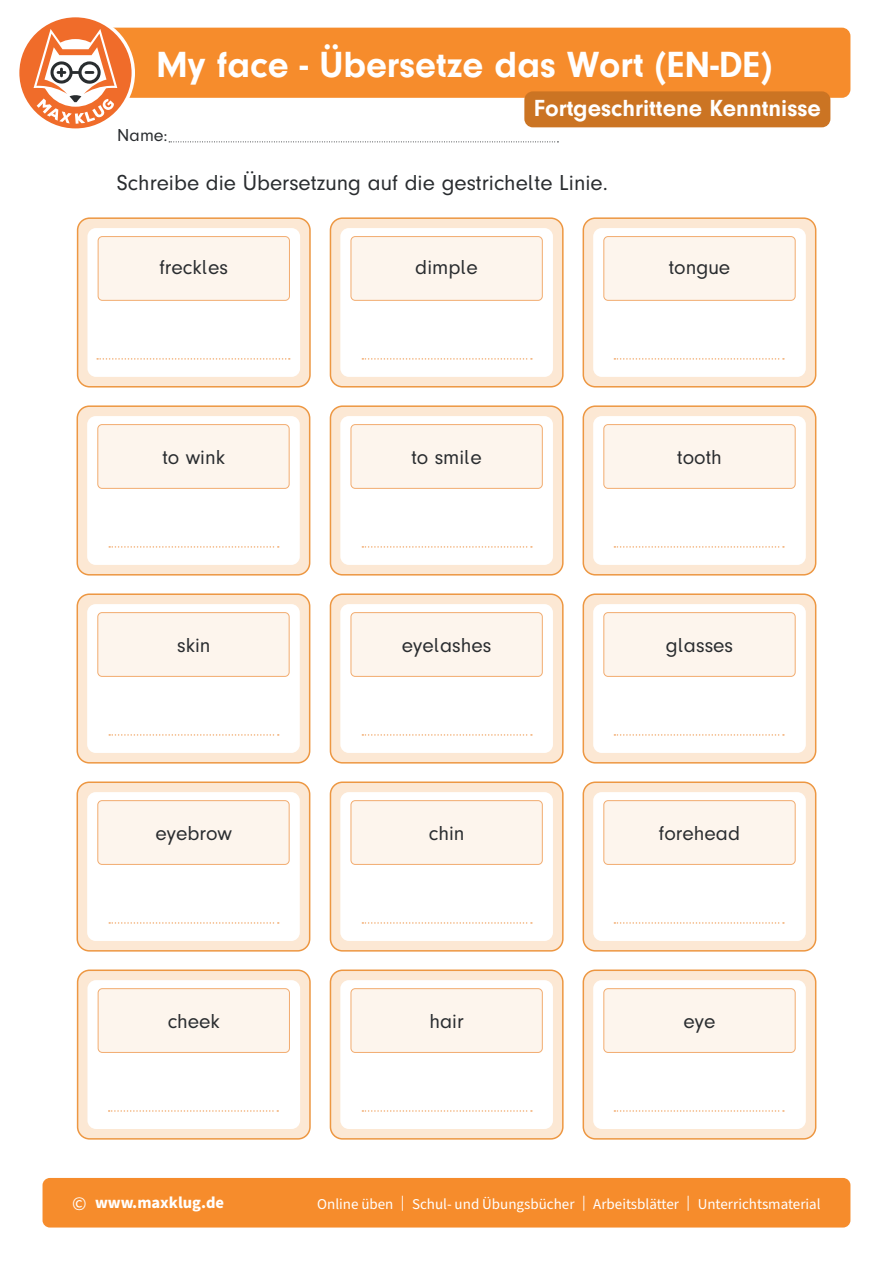
<style>
.page{position:relative;width:893px;height:1263px;background:#fff}
.page>*{position:absolute;margin:0;border:0;box-sizing:border-box;transform-origin:0 0}
.t1{font:700 37.5px "Mk Druckschrift N";color:#fff}
.t2{font:700 24px "Mk Druckschrift N";color:#fff}
.t3{font:22.5px "Mk Druckschrift N";color:#292c2f}
.t4{font:21px "Mk Druckschrift N";color:#292c2f}
.t5{font:18px "Mk Druckschrift N";color:#292c2f}
.t6{font:700 16.5px "Source Sans Pro";color:#fff}
.t7{font:15px "Source Sans Pro";color:#fff}
.s1{font-weight:400;font-size:19.5px}
</style>
<div class="page">
<div style="left:75px;top:28px;width:775px;height:70px;background:#f68c2c;border-radius:9px"></div>
<svg style="left:169px;top:141px;width:389px;height:1px"></svg>
<svg style="left:19px;top:17px;width:116px;height:112px"></svg>
<div style="left:524px;top:91px;width:306px;height:36px;background:#cb7423;border-radius:9px"></div>
<div style="left:43px;top:1178px;width:807px;height:49px;background:#f68c2c;border-radius:7px"></div>
<div style="left:78px;top:218px;width:232px;height:169px;background:#fce8d4;border-radius:12px"></div>
<div style="left:77px;top:217px;width:234px;height:170px;border:2px solid #ed9742;border-radius:12px"></div>
<div style="left:330px;top:218px;width:233px;height:169px;background:#fce8d4;border-radius:12px"></div>
<div style="left:330px;top:217px;width:234px;height:170px;border:2px solid #ed9742;border-radius:12px"></div>
<div style="left:583px;top:218px;width:233px;height:169px;background:#fce8d4;border-radius:12px"></div>
<div style="left:583px;top:217px;width:233px;height:170px;border:2px solid #ed9742;border-radius:12px"></div>
<div style="left:78px;top:970px;width:232px;height:169px;background:#fce8d4;border-radius:12px"></div>
<div style="left:77px;top:969px;width:234px;height:170px;border:2px solid #ed9742;border-radius:12px"></div>
<div style="left:77px;top:406px;width:233px;height:169px;background:#fce8d4;border-radius:12px"></div>
<div style="left:77px;top:405px;width:233px;height:170px;border:2px solid #ed9742;border-radius:12px"></div>
<div style="left:77px;top:594px;width:233px;height:169px;background:#fce8d4;border-radius:12px"></div>
<div style="left:77px;top:593px;width:233px;height:170px;border:2px solid #ed9742;border-radius:12px"></div>
<div style="left:77px;top:782px;width:233px;height:169px;background:#fce8d4;border-radius:12px"></div>
<div style="left:77px;top:781px;width:233px;height:170px;border:2px solid #ed9742;border-radius:12px"></div>
<div style="left:330px;top:970px;width:233px;height:169px;background:#fce8d4;border-radius:12px"></div>
<div style="left:330px;top:969px;width:234px;height:170px;border:2px solid #ed9742;border-radius:12px"></div>
<div style="left:330px;top:782px;width:233px;height:169px;background:#fce8d4;border-radius:12px"></div>
<div style="left:330px;top:781px;width:234px;height:170px;border:2px solid #ed9742;border-radius:12px"></div>
<div style="left:330px;top:594px;width:233px;height:169px;background:#fce8d4;border-radius:12px"></div>
<div style="left:330px;top:593px;width:234px;height:170px;border:2px solid #ed9742;border-radius:12px"></div>
<div style="left:583px;top:970px;width:233px;height:169px;background:#fce8d4;border-radius:12px"></div>
<div style="left:583px;top:969px;width:233px;height:170px;border:2px solid #ed9742;border-radius:12px"></div>
<div style="left:583px;top:782px;width:233px;height:169px;background:#fce8d4;border-radius:12px"></div>
<div style="left:583px;top:781px;width:233px;height:170px;border:2px solid #ed9742;border-radius:12px"></div>
<div style="left:330px;top:406px;width:233px;height:169px;background:#fce8d4;border-radius:12px"></div>
<div style="left:330px;top:405px;width:234px;height:170px;border:2px solid #ed9742;border-radius:12px"></div>
<div style="left:583px;top:594px;width:233px;height:169px;background:#fce8d4;border-radius:12px"></div>
<div style="left:583px;top:593px;width:233px;height:170px;border:2px solid #ed9742;border-radius:12px"></div>
<div style="left:583px;top:406px;width:233px;height:169px;background:#fce8d4;border-radius:12px"></div>
<div style="left:583px;top:405px;width:233px;height:170px;border:2px solid #ed9742;border-radius:12px"></div>
<div style="left:340px;top:228px;width:213px;height:149px;background:#fff;border-radius:9px"></div>
<div style="left:593px;top:228px;width:213px;height:149px;background:#fff;border-radius:9px"></div>
<div style="left:87px;top:228px;width:213px;height:149px;background:#fff;border-radius:9px"></div>
<div style="left:87px;top:980px;width:213px;height:149px;background:#fff;border-radius:9px"></div>
<div style="left:87px;top:792px;width:213px;height:149px;background:#fff;border-radius:9px"></div>
<div style="left:87px;top:604px;width:213px;height:149px;background:#fff;border-radius:9px"></div>
<div style="left:87px;top:416px;width:213px;height:149px;background:#fff;border-radius:9px"></div>
<div style="left:340px;top:980px;width:213px;height:149px;background:#fff;border-radius:9px"></div>
<div style="left:593px;top:980px;width:213px;height:149px;background:#fff;border-radius:9px"></div>
<div style="left:593px;top:792px;width:213px;height:149px;background:#fff;border-radius:9px"></div>
<div style="left:340px;top:792px;width:213px;height:149px;background:#fff;border-radius:9px"></div>
<div style="left:340px;top:416px;width:213px;height:149px;background:#fff;border-radius:9px"></div>
<div style="left:340px;top:604px;width:213px;height:149px;background:#fff;border-radius:9px"></div>
<div style="left:593px;top:604px;width:213px;height:149px;background:#fff;border-radius:9px"></div>
<div style="left:593px;top:416px;width:213px;height:149px;background:#fff;border-radius:9px"></div>
<div style="left:98px;top:989px;width:191px;height:63px;background:#fdf5ed;border-radius:4px"></div>
<div style="left:98px;top:988px;width:192px;height:65px;border:1px solid #f2ac70;border-radius:4px"></div>
<div style="left:98px;top:237px;width:191px;height:63px;background:#fdf5ed;border-radius:4px"></div>
<div style="left:98px;top:236px;width:192px;height:65px;border:1px solid #f2ac70;border-radius:4px"></div>
<div style="left:351px;top:237px;width:191px;height:63px;background:#fdf5ed;border-radius:4px"></div>
<div style="left:351px;top:236px;width:192px;height:65px;border:1px solid #f2ac70;border-radius:4px"></div>
<div style="left:604px;top:237px;width:191px;height:63px;background:#fdf5ed;border-radius:4px"></div>
<div style="left:603px;top:236px;width:192px;height:65px;border:1px solid #f2ac70;border-radius:4px"></div>
<div style="left:351px;top:989px;width:191px;height:63px;background:#fdf5ed;border-radius:4px"></div>
<div style="left:351px;top:988px;width:192px;height:65px;border:1px solid #f2ac70;border-radius:4px"></div>
<div style="left:98px;top:801px;width:191px;height:63px;background:#fdf5ed;border-radius:4px"></div>
<div style="left:97px;top:800px;width:193px;height:65px;border:1px solid #f2ac70;border-radius:4px"></div>
<div style="left:351px;top:425px;width:191px;height:63px;background:#fdf5ed;border-radius:4px"></div>
<div style="left:351px;top:424px;width:192px;height:65px;border:1px solid #f2ac70;border-radius:4px"></div>
<div style="left:98px;top:613px;width:191px;height:63px;background:#fdf5ed;border-radius:4px"></div>
<div style="left:97px;top:612px;width:193px;height:65px;border:1px solid #f2ac70;border-radius:4px"></div>
<div style="left:98px;top:425px;width:191px;height:63px;background:#fdf5ed;border-radius:4px"></div>
<div style="left:97px;top:424px;width:193px;height:65px;border:1px solid #f2ac70;border-radius:4px"></div>
<div style="left:604px;top:425px;width:191px;height:63px;background:#fdf5ed;border-radius:4px"></div>
<div style="left:603px;top:424px;width:192px;height:65px;border:1px solid #f2ac70;border-radius:4px"></div>
<div style="left:604px;top:989px;width:191px;height:63px;background:#fdf5ed;border-radius:4px"></div>
<div style="left:603px;top:988px;width:192px;height:65px;border:1px solid #f2ac70;border-radius:4px"></div>
<div style="left:351px;top:613px;width:191px;height:63px;background:#fdf5ed;border-radius:4px"></div>
<div style="left:351px;top:612px;width:192px;height:65px;border:1px solid #f2ac70;border-radius:4px"></div>
<div style="left:604px;top:613px;width:191px;height:63px;background:#fdf5ed;border-radius:4px"></div>
<div style="left:603px;top:612px;width:192px;height:65px;border:1px solid #f2ac70;border-radius:4px"></div>
<div style="left:351px;top:801px;width:191px;height:63px;background:#fdf5ed;border-radius:4px"></div>
<div style="left:351px;top:800px;width:192px;height:65px;border:1px solid #f2ac70;border-radius:4px"></div>
<div style="left:604px;top:801px;width:191px;height:63px;background:#fdf5ed;border-radius:4px"></div>
<div style="left:603px;top:800px;width:192px;height:65px;border:1px solid #f2ac70;border-radius:4px"></div>
<svg style="left:97px;top:358px;width:193px;height:2px"></svg>
<svg style="left:109px;top:1110px;width:169px;height:2px"></svg>
<svg style="left:362px;top:358px;width:170px;height:2px"></svg>
<svg style="left:614px;top:358px;width:170px;height:2px"></svg>
<svg style="left:109px;top:922px;width:170px;height:2px"></svg>
<svg style="left:362px;top:1110px;width:170px;height:2px"></svg>
<svg style="left:109px;top:734px;width:170px;height:2px"></svg>
<svg style="left:109px;top:546px;width:170px;height:2px"></svg>
<svg style="left:362px;top:546px;width:170px;height:2px"></svg>
<svg style="left:614px;top:1110px;width:170px;height:2px"></svg>
<svg style="left:614px;top:922px;width:170px;height:2px"></svg>
<svg style="left:614px;top:546px;width:170px;height:2px"></svg>
<svg style="left:362px;top:922px;width:170px;height:2px"></svg>
<svg style="left:362px;top:734px;width:170px;height:2px"></svg>
<svg style="left:614px;top:734px;width:170px;height:2px"></svg>
<h1 class="t1" style="left:156px;top:43px;width:618px">My face - Übersetze das Wort (EN-DE)</h1>
<p class="t5" style="left:117px;top:125px;width:52px">Name:</p>
<p class="t2" style="left:534px;top:95px;width:288px">Fortgeschrittene Kenntnisse</p>
<p class="t3" style="left:117px;top:170px;width:492px">Schreibe die Übersetzung auf die gestrichelte Linie.</p>
<p class="t4" style="left:160px;top:256px;width:70px">freckles</p>
<p class="t4" style="left:415px;top:256px;width:64px">dimple</p>
<p class="t4" style="left:669px;top:256px;width:63px">tongue</p>
<p class="t4" style="left:162px;top:446px;width:64px">to wink</p>
<p class="t4" style="left:411px;top:446px;width:72px">to smile</p>
<p class="t4" style="left:677px;top:446px;width:46px">tooth</p>
<p class="t4" style="left:177px;top:634px;width:35px">skin</p>
<p class="t4" style="left:402px;top:634px;width:91px">eyelashes</p>
<p class="t4" style="left:666px;top:634px;width:69px">glasses</p>
<p class="t4" style="left:155px;top:822px;width:78px">eyebrow</p>
<p class="t4" style="left:429px;top:822px;width:37px">chin</p>
<p class="t4" style="left:659px;top:822px;width:83px">forehead</p>
<p class="t4" style="left:168px;top:1010px;width:54px">cheek</p>
<p class="t4" style="left:429px;top:1010px;width:36px">hair</p>
<p class="t4" style="left:684px;top:1010px;width:33px">eye</p>
<p class="t6" style="left:72px;top:1191px;width:153px"><span class="s1">©</span> www.maxklug.de</p>
<p class="t7" style="left:317px;top:1193px;width:505px">Online üben | Schul- und Übungsbücher | Arbeitsblätter | Unterrichtsmaterial</p>
</div>
